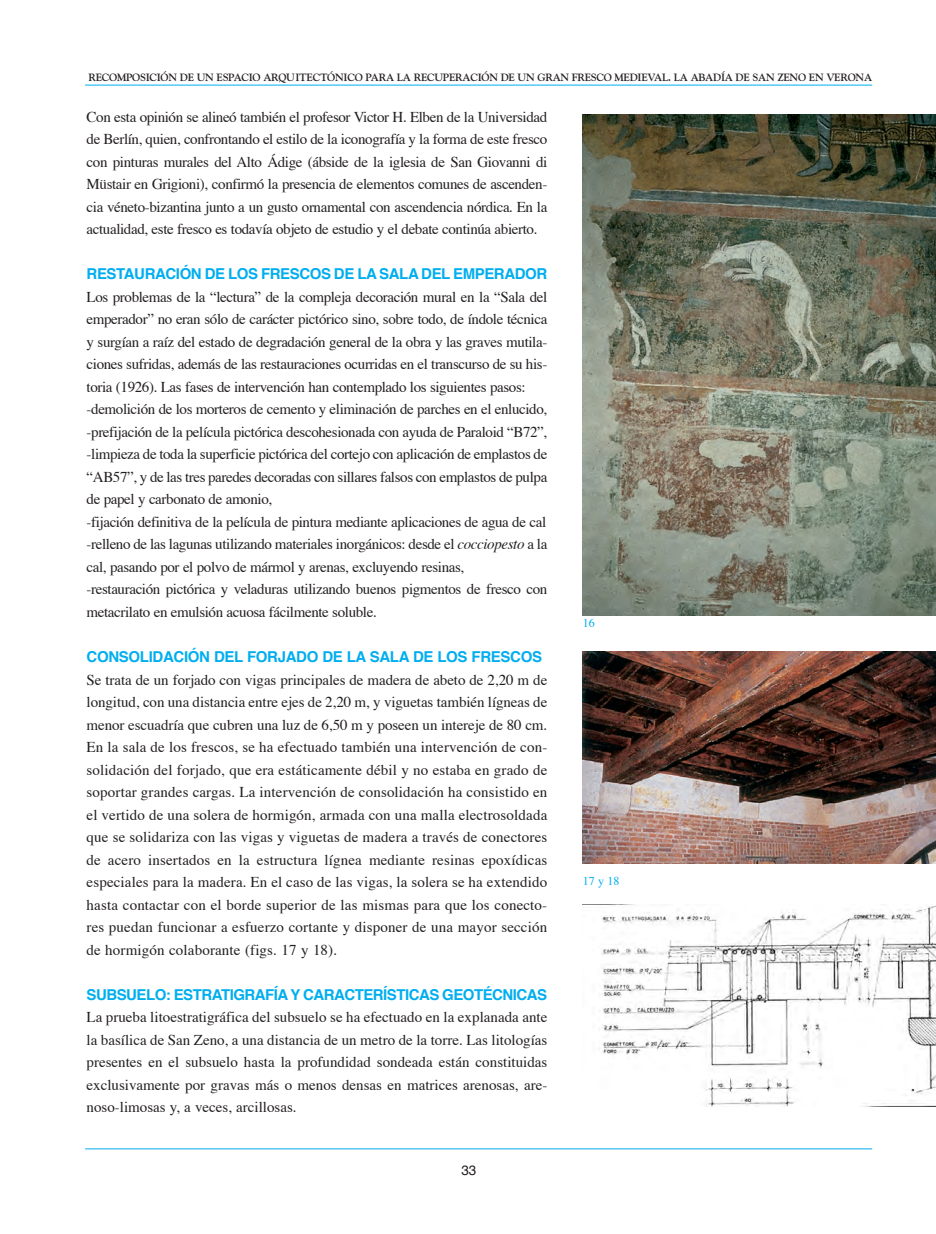
<style>
.page{position:relative;width:936px;height:1234px;background:#fff}
.page>*{position:absolute;margin:0;border:0;box-sizing:border-box;transform-origin:0 0}
.t1{font:15px/22.5px "Times";letter-spacing:-.025em;color:#231f20;text-align:justify}
.t2{font:700 15px "Helvetica";letter-spacing:-.03em;color:#00aeef}
.t3{font:13.5px "Helvetica";color:#231f20}
.t4{font:12px "Times";color:#00aeef}
.t5{font:700 10.5px "Goudy";letter-spacing:-.03em;color:#231f20}
.s1{font-style:italic}
</style>
<div class="page">
<hr style="left:85px;top:1148px;width:787px;height:1px;background:#00aeef">
<hr style="left:85px;top:85px;width:787px;height:1px;background:#00aeef">
<img style="left:583px;top:114px;width:352px;height:501px">
<img style="left:583px;top:651px;width:352px;height:212px">
<img style="left:583px;top:904px;width:352px;height:202px">
<p class="t5" style="left:88px;top:71px;width:785px">RECOMPOSICIÓN DE UN ESPACIO ARQUITECTÓNICO PARA LA RECUPERACIÓN DE UN GRAN FRESCO MEDIEVAL. LA ABADÍA DE SAN ZENO EN VERONA</p>
<p class="t1" style="left:87px;top:106px;width:462px">Con esta opinión se alineó también el profesor Victor H. Elben de la Universidad de Berlín, quien, confrontando el estilo de la iconografía y la forma de este fresco con pinturas murales del Alto Ádige (ábside de la iglesia de San Giovanni di Müstair en Grigioni), confirmó la presencia de elementos comunes de ascenden&shy;cia véneto-bizantina junto a un gusto ornamental con ascendencia nórdica. En la actualidad, este fresco es todavía objeto de estudio y el debate continúa abierto.</p>
<p class="t2" style="left:87px;top:267px;width:462px">RESTAURACIÓN DE LOS FRESCOS DE LA SALA DEL EMPERADOR</p>
<p class="t1" style="left:87px;top:286px;width:462px;text-align:left">Los problemas de la “lectura” de la compleja decoración mural en la “Sala del emperador” no eran sólo de carácter pictórico sino, sobre todo, de índole técnica y surgían a raíz del estado de degradación general de la obra y las graves mutila&shy;ciones sufridas, además de las restauraciones ocurridas en el transcurso de su his&shy;toria (1926). Las fases de intervención han contemplado los siguientes pasos: -demolición de los morteros de cemento y eliminación de parches en el enlucido, -prefijación de la película pictórica descohesionada con ayuda de Paraloid “B72”, -limpieza de toda la superficie pictórica del cortejo con aplicación de emplastos de “AB57”, y de las tres paredes decoradas con sillares falsos con emplastos de pulpa de papel y carbonato de amonio,<br>-fijación definitiva de la película de pintura mediante aplicaciones de agua de cal -relleno de las lagunas utilizando materiales inorgánicos: desde el <span class="s1">cocciopesto</span> a la cal, pasando por el polvo de mármol y arenas, excluyendo resinas,<br>-restauración pictórica y veladuras utilizando buenos pigmentos de fresco con metacrilato en emulsión acuosa fácilmente soluble.</p>
<p class="t2" style="left:87px;top:650px;width:457px">CONSOLIDACIÓN DEL FORJADO DE LA SALA DE LOS FRESCOS</p>
<p class="t1" style="left:86px;top:669px;width:462px">Se trata de un forjado con vigas principales de madera de abeto de 2,20 m de longitud, con una distancia entre ejes de 2,20 m, y viguetas también lígneas de menor escuadría que cubren una luz de 6,50 m y poseen un intereje de 80 cm.<br>En la sala de los frescos, se ha efectuado también una intervención de con&shy;solidación del forjado, que era estáticamente débil y no estaba en grado de soportar grandes cargas. La intervención de consolidación ha consistido en el vertido de una solera de hormigón, armada con una malla electrosoldada que se solidariza con las vigas y viguetas de madera a través de conectores de acero insertados en la estructura lígnea mediante resinas epoxídicas especiales para la madera. En el caso de las vigas, la solera se ha extendido hasta contactar con el borde superior de las mismas para que los conecto&shy;res puedan funcionar a esfuerzo cortante y disponer de una mayor sección de hormigón colaborante (figs. 17 y 18).</p>
<p class="t2" style="left:86px;top:987px;width:462px">SUBSUELO: ESTRATIGRAFÍA Y CARACTERÍSTICAS GEOTÉCNICAS</p>
<p class="t1" style="left:86px;top:1006px;width:462px">La prueba litoestratigráfica del subsuelo se ha efectuado en la explanada ante la basílica de San Zeno, a una distancia de un metro de la torre. Las litologías presentes en el subsuelo hasta la profundidad sondeada están constituidas exclusivamente por gravas más o menos densas en matrices arenosas, are&shy;noso-limosas y, a veces, arcillosas.</p>
<p class="t3" style="left:461px;top:1163px;width:17px">33</p>
<p class="t4" style="left:583px;top:618px;width:13px">16</p>
<p class="t4" style="left:582px;top:875px;width:38px">17 y 18</p>
</div>
